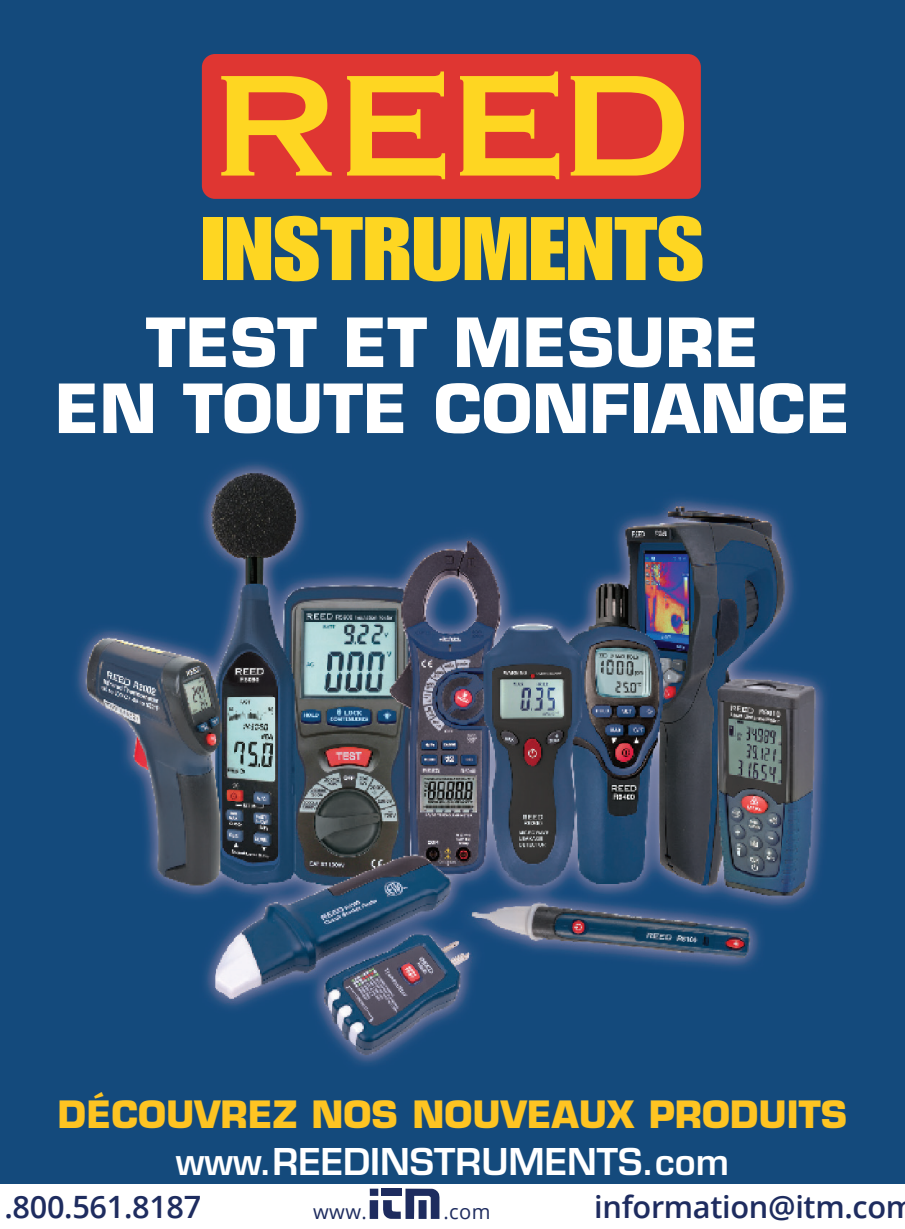
<style>
.page{position:relative;width:905px;height:1229px;background:#fff}
.page>*{position:absolute;margin:0;border:0;box-sizing:border-box;transform-origin:0 0}
.t1{font:700 66px/66px "Eurostile LT Std";color:#fff;text-align:center}
.t2{font:700 36.6px "Eurostile LT Std";color:#fec422}
.t3{font:600 36px "Eurostile LT Std";color:#fff}
.t4{font:600 30.6px "Open Sans";letter-spacing:-.01em;color:#1e2c5f}
.t5{font:20.1px "Open Sans";letter-spacing:.02em;color:#1e2c5f}
</style>
<div class="page">
<div style="left:0;top:0;width:904px;height:1228px;background:#144a7c"></div>
<img style="left:76px;top:462px;width:751px;height:603px">
<div style="left:202px;top:54px;width:499px;height:145px;background:#df3632;border-radius:13px"></div>
<svg style="left:221px;top:76px;width:111px;height:100px"></svg>
<svg style="left:347px;top:71px;width:98px;height:108px"></svg>
<svg style="left:460px;top:71px;width:99px;height:108px"></svg>
<svg style="left:570px;top:76px;width:114px;height:100px"></svg>
<div style="left:203px;top:217px;width:20px;height:63px;background:#fed622"></div>
<svg style="left:227px;top:216px;width:475px;height:65px"></svg>
<div style="left:0;top:1184px;width:904px;height:44px;background:#fff"></div>
<div style="left:370px;top:1188px;width:8px;height:7px;background:#1e2c5f"></div>
<div style="left:369px;top:1200px;width:9px;height:18px;background:#1e2c5f"></div>
<svg style="left:382px;top:1188px;width:57px;height:30px"></svg>
<h1 class="t1" style="left:55px;top:310px;width:797px">TEST ET MESURE<br>EN TOUTE CONFIANCE</h1>
<p class="t2" style="left:58px;top:1091px;width:790px">DÉCOUVREZ NOS NOUVEAUX PRODUITS</p>
<p class="t3" style="left:176px;top:1138px;width:554px">www.REEDINSTRUMENTS.com</p>
<p class="t4" style="left:4px;top:1186px;width:198px">.800.561.8187</p>
<p class="t5" style="left:313px;top:1198px;width:55px">www.</p>
<p class="t5" style="left:443px;top:1198px;width:49px">.com</p>
<p class="t4" style="left:594px;top:1186px;width:322px">information@itm.com</p>
</div>
